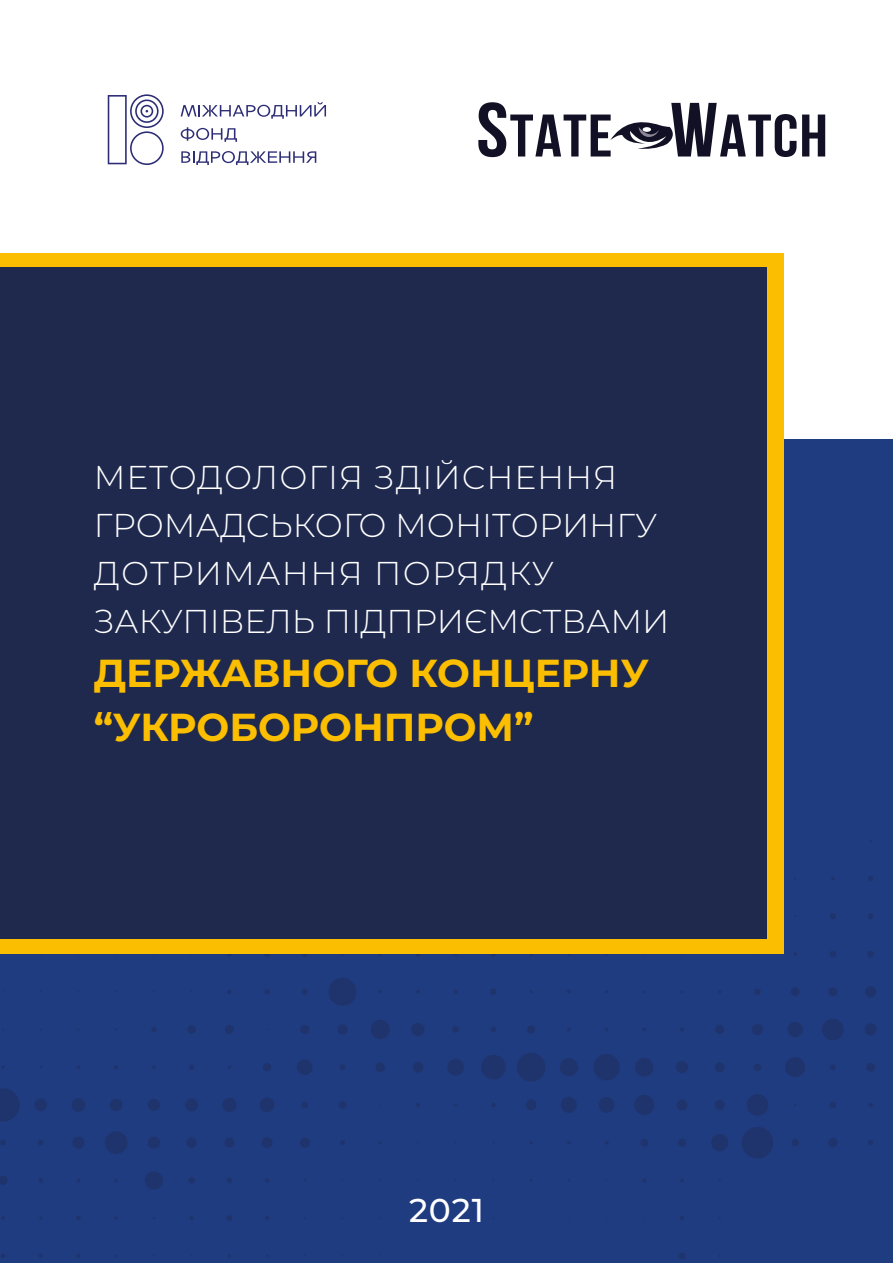
<style>
.page{position:relative;width:893px;height:1263px;background:#203c81}
.page>*{position:absolute;margin:0;border:0;box-sizing:border-box;transform-origin:0 0}
.t1{font:700 39px/54px "Montserrat";color:#fcbe00}
.t2{font:300 33px/48px "Montserrat";color:#fff}
.t3{font:500 33px "Montserrat";color:#fff}
</style>
<div class="page">
<svg style="left:868px;top:876px;width:5px;height:5px"></svg>
<svg style="left:868px;top:913px;width:6px;height:6px"></svg>
<svg style="left:830px;top:913px;width:6px;height:6px"></svg>
<div style="left:867px;top:951px;width:7px;height:6px;background:#1f346d;border-radius:50%"></div>
<svg style="left:830px;top:951px;width:6px;height:6px"></svg>
<svg style="left:793px;top:952px;width:4px;height:4px"></svg>
<svg style="left:415px;top:954px;width:6px;height:3px"></svg>
<svg style="left:302px;top:954px;width:6px;height:3px"></svg>
<svg style="left:264px;top:954px;width:6px;height:3px"></svg>
<div style="left:865px;top:986px;width:11px;height:11px;background:#1f346d;border-radius:50%"></div>
<div style="left:828px;top:987px;width:9px;height:9px;background:#1f346d;border-radius:50%"></div>
<div style="left:791px;top:987px;width:9px;height:9px;background:#1f346d;border-radius:50%"></div>
<div style="left:754px;top:988px;width:7px;height:7px;background:#1f346d;border-radius:50%"></div>
<svg style="left:567px;top:990px;width:4px;height:4px"></svg>
<div style="left:490px;top:988px;width:7px;height:7px;background:#1f346d;border-radius:50%"></div>
<svg style="left:453px;top:990px;width:5px;height:4px"></svg>
<svg style="left:416px;top:990px;width:4px;height:4px"></svg>
<div style="left:329px;top:978px;width:28px;height:28px;background:#1f346d;border-radius:50%"></div>
<div style="left:302px;top:988px;width:6px;height:7px;background:#1f346d;border-radius:50%"></div>
<svg style="left:264px;top:989px;width:6px;height:5px"></svg>
<svg style="left:227px;top:990px;width:5px;height:4px"></svg>
<svg style="left:864px;top:1023px;width:13px;height:13px"></svg>
<div style="left:822px;top:1018px;width:22px;height:22px;background:#1f346d;border-radius:50%"></div>
<div style="left:787px;top:1022px;width:16px;height:15px;background:#1f346d;border-radius:50%"></div>
<div style="left:752px;top:1024px;width:11px;height:11px;background:#1f346d;border-radius:50%"></div>
<div style="left:715px;top:1025px;width:9px;height:9px;background:#1f346d;border-radius:50%"></div>
<svg style="left:680px;top:1028px;width:4px;height:3px"></svg>
<div style="left:527px;top:1025px;width:8px;height:8px;background:#1f346d;border-radius:50%"></div>
<svg style="left:491px;top:1027px;width:5px;height:5px"></svg>
<div style="left:452px;top:1026px;width:7px;height:7px;background:#1f346d;border-radius:50%"></div>
<div style="left:411px;top:1023px;width:14px;height:13px;background:#1f346d;border-radius:50%"></div>
<div style="left:371px;top:1020px;width:19px;height:19px;background:#1f346d;border-radius:50%"></div>
<div style="left:337px;top:1024px;width:11px;height:11px;background:#1f346d;border-radius:50%"></div>
<div style="left:300px;top:1025px;width:10px;height:9px;background:#1f346d;border-radius:50%"></div>
<div style="left:225px;top:1025px;width:9px;height:9px;background:#1f346d;border-radius:50%"></div>
<div style="left:187px;top:1025px;width:9px;height:9px;background:#1f346d;border-radius:50%"></div>
<svg style="left:151px;top:1027px;width:6px;height:5px"></svg>
<div style="left:866px;top:1063px;width:9px;height:9px;background:#1f346d;border-radius:50%"></div>
<svg style="left:830px;top:1064px;width:6px;height:6px"></svg>
<div style="left:785px;top:1057px;width:20px;height:20px;background:#1f346d;border-radius:50%"></div>
<div style="left:754px;top:1063px;width:7px;height:8px;background:#1f346d;border-radius:50%"></div>
<div style="left:715px;top:1062px;width:10px;height:10px;background:#1f346d;border-radius:50%"></div>
<div style="left:676px;top:1061px;width:12px;height:12px;background:#1f346d;border-radius:50%"></div>
<div style="left:635px;top:1058px;width:19px;height:19px;background:#1f346d;border-radius:50%"></div>
<div style="left:593px;top:1054px;width:27px;height:26px;background:#1f346d;border-radius:50%"></div>
<div style="left:560px;top:1058px;width:18px;height:18px;background:#1f346d;border-radius:50%"></div>
<div style="left:517px;top:1053px;width:29px;height:29px;background:#1f346d;border-radius:50%"></div>
<div style="left:481px;top:1055px;width:25px;height:24px;background:#1f346d;border-radius:50%"></div>
<div style="left:447px;top:1059px;width:17px;height:17px;background:#1f346d;border-radius:50%"></div>
<div style="left:412px;top:1062px;width:11px;height:10px;background:#1f346d;border-radius:50%"></div>
<div style="left:375px;top:1062px;width:10px;height:10px;background:#1f346d;border-radius:50%"></div>
<div style="left:339px;top:1064px;width:7px;height:6px;background:#1f346d;border-radius:50%"></div>
<div style="left:297px;top:1059px;width:16px;height:16px;background:#1f346d;border-radius:50%"></div>
<div style="left:263px;top:1063px;width:8px;height:8px;background:#1f346d;border-radius:50%"></div>
<svg style="left:189px;top:1064px;width:5px;height:6px"></svg>
<svg style="left:152px;top:1065px;width:4px;height:4px"></svg>
<svg style="left:114px;top:1065px;width:4px;height:4px"></svg>
<svg style="left:868px;top:1103px;width:5px;height:4px"></svg>
<div style="left:829px;top:1101px;width:7px;height:7px;background:#1f346d;border-radius:50%"></div>
<div style="left:747px;top:1094px;width:21px;height:22px;background:#1f346d;border-radius:50%"></div>
<div style="left:715px;top:1100px;width:10px;height:10px;background:#1f346d;border-radius:50%"></div>
<div style="left:676px;top:1099px;width:11px;height:11px;background:#1f346d;border-radius:50%"></div>
<div style="left:634px;top:1095px;width:20px;height:20px;background:#1f346d;border-radius:50%"></div>
<div style="left:599px;top:1097px;width:15px;height:16px;background:#1f346d;border-radius:50%"></div>
<div style="left:561px;top:1097px;width:16px;height:16px;background:#1f346d;border-radius:50%"></div>
<div style="left:526px;top:1099px;width:10px;height:11px;background:#1f346d;border-radius:50%"></div>
<svg style="left:491px;top:1103px;width:5px;height:4px"></svg>
<svg style="left:416px;top:1103px;width:4px;height:4px"></svg>
<div style="left:339px;top:1101px;width:7px;height:8px;background:#1f346d;border-radius:50%"></div>
<div style="left:301px;top:1101px;width:7px;height:7px;background:#1f346d;border-radius:50%"></div>
<div style="left:260px;top:1097px;width:14px;height:15px;background:#1f346d;border-radius:50%"></div>
<div style="left:222px;top:1097px;width:15px;height:15px;background:#1f346d;border-radius:50%"></div>
<div style="left:185px;top:1098px;width:13px;height:13px;background:#1f346d;border-radius:50%"></div>
<div style="left:148px;top:1099px;width:12px;height:12px;background:#1f346d;border-radius:50%"></div>
<div style="left:110px;top:1098px;width:13px;height:13px;background:#1f346d;border-radius:50%"></div>
<div style="left:72px;top:1098px;width:13px;height:14px;background:#1f346d;border-radius:50%"></div>
<div style="left:34px;top:1098px;width:13px;height:13px;background:#1f346d;border-radius:50%"></div>
<svg style="left:0;top:1088px;width:20px;height:34px"></svg>
<svg style="left:868px;top:1140px;width:5px;height:5px"></svg>
<div style="left:828px;top:1138px;width:10px;height:9px;background:#1f346d;border-radius:50%"></div>
<div style="left:791px;top:1139px;width:8px;height:7px;background:#1f346d;border-radius:50%"></div>
<div style="left:742px;top:1127px;width:31px;height:31px;background:#1f346d;border-radius:50%"></div>
<div style="left:711px;top:1134px;width:17px;height:17px;background:#1f346d;border-radius:50%"></div>
<div style="left:678px;top:1138px;width:8px;height:9px;background:#1f346d;border-radius:50%"></div>
<div style="left:640px;top:1139px;width:8px;height:7px;background:#1f346d;border-radius:50%"></div>
<svg style="left:340px;top:1140px;width:5px;height:5px"></svg>
<div style="left:300px;top:1137px;width:10px;height:11px;background:#1f346d;border-radius:50%"></div>
<div style="left:262px;top:1137px;width:11px;height:11px;background:#1f346d;border-radius:50%"></div>
<div style="left:224px;top:1137px;width:10px;height:11px;background:#1f346d;border-radius:50%"></div>
<div style="left:186px;top:1137px;width:11px;height:11px;background:#1f346d;border-radius:50%"></div>
<div style="left:148px;top:1136px;width:12px;height:13px;background:#1f346d;border-radius:50%"></div>
<div style="left:105px;top:1131px;width:23px;height:23px;background:#1f346d;border-radius:50%"></div>
<svg style="left:72px;top:1136px;width:13px;height:13px"></svg>
<svg style="left:38px;top:1140px;width:6px;height:5px"></svg>
<svg style="left:0;top:1140px;width:6px;height:5px"></svg>
<svg style="left:680px;top:1179px;width:4px;height:3px"></svg>
<svg style="left:265px;top:1178px;width:4px;height:5px"></svg>
<svg style="left:227px;top:1178px;width:5px;height:5px"></svg>
<div style="left:188px;top:1177px;width:7px;height:7px;background:#1f346d;border-radius:50%"></div>
<div style="left:145px;top:1171px;width:18px;height:19px;background:#1f346d;border-radius:50%"></div>
<svg style="left:38px;top:1178px;width:5px;height:5px"></svg>
<svg style="left:0;top:1176px;width:8px;height:9px"></svg>
<svg style="left:680px;top:1216px;width:4px;height:4px"></svg>
<svg style="left:265px;top:1216px;width:4px;height:4px"></svg>
<svg style="left:226px;top:1215px;width:6px;height:6px"></svg>
<svg style="left:190px;top:1216px;width:4px;height:4px"></svg>
<svg style="left:114px;top:1216px;width:4px;height:4px"></svg>
<svg style="left:76px;top:1216px;width:5px;height:4px"></svg>
<svg style="left:1px;top:1216px;width:4px;height:4px"></svg>
<div style="left:679px;top:1252px;width:6px;height:7px;background:#1f346d;border-radius:50%"></div>
<svg style="left:76px;top:1254px;width:5px;height:4px"></svg>
<svg style="left:39px;top:1254px;width:4px;height:4px"></svg>
<svg style="left:1px;top:1254px;width:4px;height:4px"></svg>
<div style="left:0;top:0;width:893px;height:438px;background:#fff"></div>
<div style="left:0;top:253px;width:784px;height:701px;background:#fcbe00"></div>
<div style="left:0;top:268px;width:766px;height:671px;background:#1f294e"></div>
<svg style="left:775px;top:114px;width:21px;height:43px"></svg>
<svg style="left:802px;top:115px;width:23px;height:42px"></svg>
<svg style="left:478px;top:102px;width:293px;height:55px"></svg>
<svg style="left:181px;top:102px;width:145px;height:17px"></svg>
<svg style="left:181px;top:127px;width:56px;height:15px"></svg>
<svg style="left:181px;top:151px;width:135px;height:14px"></svg>
<svg style="left:108px;top:94px;width:56px;height:71px"></svg>
<p class="t2" style="left:94px;top:452px;width:577px">МЕТОДОЛОГІЯ ЗДІЙСНЕННЯ<br>ГРОМАДСЬКОГО МОНІТОРИНГУ<br>ДОТРИМАННЯ ПОРЯДКУ<br>ЗАКУПІВЕЛЬ ПІДПРИЄМСТВАМИ</p>
<p class="t1" style="left:94px;top:644px;width:557px">ДЕРЖАВНОГО КОНЦЕРНУ “УКРОБОРОНПРОМ”</p>
<p class="t3" style="left:409px;top:1187px;width:76px">2021</p>
</div>
